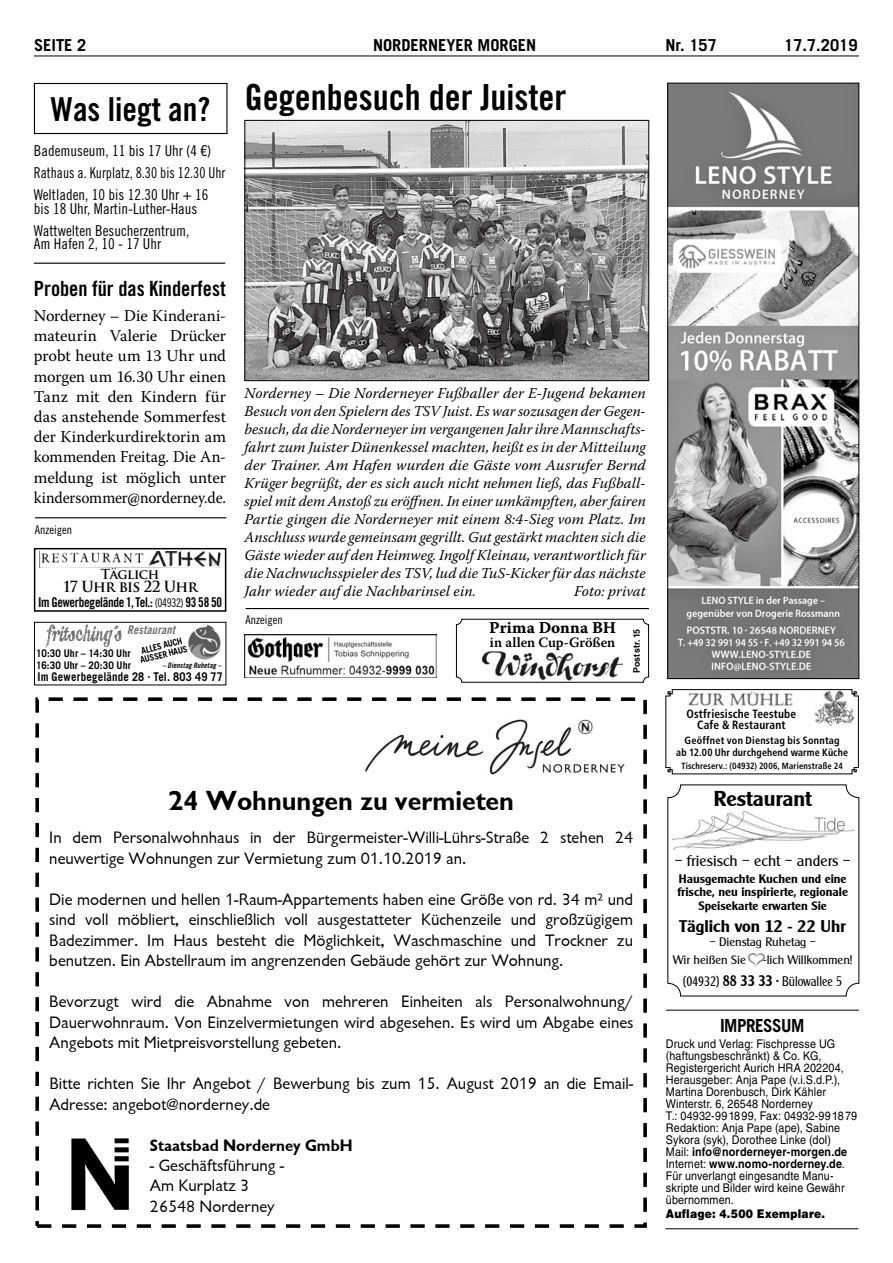
<style>
.page{position:relative;width:893px;height:1263px;background:#fff}
.page>*{position:absolute;margin:0;border:0;box-sizing:border-box;transform-origin:0 0}
.t1{font:36px "Trade Gothic LT Bold Cond Twenty";color:#000}
.t2{font:33px "Trade Gothic LT Bold Cond Twenty";color:#000}
.t3{font:700 28.5px "Giltus T";color:#000}
.t4{font:21px "Trade Gothic LT Bold Cond Twenty";color:#000}
.t5{font:700 21px "Alexander Becker";color:#000}
.t6{font:700 18px "Trade Gothic LT";letter-spacing:-.03em;color:#000;scale:.95 1}
.t7{font:17.1px/20.5px "Giltus T";color:#000}
.t8{font:700 17.1px "Giltus T";color:#000}
.t9{font:16.5px/20.2px "Warnock Pro";letter-spacing:-.01em;color:#000;text-align:justify}
.t10{font:700 16.5px "Trade Gothic LT";color:#000}
.t11{font:700 16.5px "Alexander Becker";color:#000}
.t12{font:16.5px "Warnock Pro Bold Capt";letter-spacing:.005em;color:#000}
.t13{font:italic 15px/18px "Warnock Pro";letter-spacing:.005em;color:#000;text-align:justify}
.t14{font:15px/22px "Trade Gothic LT Cond Eighteen";color:#000}
.t15{font:15px "Alexander Becker";color:#000}
.t16{font:700 15px "Trajan Pro";letter-spacing:-.055em;color:#000}
.t17{font:600 14.25px "Warnock Pro";letter-spacing:-.005em;color:#000}
.t18{font:13.5px "Trade Gothic LT Bold Cond Twenty";letter-spacing:-.025em;color:#000;scale:.94 1}
.t19{font:13.5px "Alexander Becker";color:#000;scale:.84 1}
.t20{font:700 13.5px "Trajan Pro";letter-spacing:-.04em;color:#000}
.t21{font:12px/12px "Helvetica LT";letter-spacing:.015em;color:#000;scale:.9 1}
.t22{font:700 12px/13.5px "Alexander Becker";color:#000;text-align:center}
.t23{font:12px/18px "Alexander Becker";color:#000}
.t24{font:700 condensed 12px/11.2px "Frutiger LT";letter-spacing:.01em;color:#000;text-align:center;scale:.95 1}
.t25{font:700 12px "Trade Gothic LT";letter-spacing:.02em;color:#000;scale:.91 1}
.t26{font:900 12px "Helvetica LT";letter-spacing:.02em;color:#000;scale:.9 1}
.t27{font:12px "Trade Gothic LT Cond Eighteen";color:#000}
.t28{font:12px "Trade Gothic LT Bold Cond Twenty Obl";letter-spacing:.01em;color:#6d6c6c}
.t29{font:700 condensed 10.5px/12px "Frutiger LT";letter-spacing:.015em;color:#000;text-align:center}
.t30{font:700 10.5px/12px "Trade Gothic LT";letter-spacing:.015em;color:#000;scale:.94 1}
.t31{font:700 condensed 9px "Frutiger LT";letter-spacing:.02em;color:#000;scale:.95 1}
.t32{font:700 9px/9px "Trade Gothic LT";color:#000;text-align:center;scale:.94 1}
.t33{font:700 9px "Helvetica LT";letter-spacing:.02em;color:#000}
.t34{font:7.5px "Trade Gothic LT Bold Cond Twenty Obl";letter-spacing:.015em;color:#000}
.s1{font-family:"Trade Gothic LT Cond Eighteen";font-size:12px}
.s2{font-weight:700;font-size:15px}
.s3{font-weight:700}
</style>
<div class="page">
<hr style="left:665px;top:1228px;width:193px;height:1px;background:#000">
<hr style="left:666px;top:1010px;width:193px;height:1px;background:#000">
<hr style="left:34px;top:56px;width:825px;height:1px;background:#000">
<div style="left:34px;top:83px;width:194px;height:51px;border:1px solid #000"></div>
<hr style="left:246px;top:608px;width:403px;height:1px;background:#000">
<img style="left:748px;top:953px;width:16px;height:13px">
<img style="left:672px;top:811px;width:183px;height:39px">
<div style="left:668px;top:785px;width:191px;height:211px;border:1px solid #000;border-radius:13px"></div>
<img style="left:188px;top:624px;width:33px;height:36px">
<div style="left:34px;top:622px;width:192px;height:63px;border:1px solid #000"></div>
<svg style="left:45px;top:624px;width:77px;height:24px"></svg>
<img style="left:40px;top:551px;width:181px;height:16px">
<div style="left:34px;top:548px;width:192px;height:64px;border:2px solid #000"></div>
<img style="left:669px;top:85px;width:188px;height:592px">
<div style="left:667px;top:83px;width:192px;height:596px;border:1px solid #000"></div>
<div style="left:35px;top:697px;width:612px;height:531px;border:4px dashed #000"></div>
<img style="left:365px;top:719px;width:260px;height:56px">
<img style="left:71px;top:1138px;width:58px;height:72px">
<svg style="left:665px;top:689px;width:194px;height:86px"></svg>
<img style="left:482px;top:651px;width:140px;height:30px">
<div style="left:456px;top:619px;width:193px;height:64px;border:1px solid #000;border-radius:5px"></div>
<hr style="left:35px;top:517px;width:191px;height:1px;background:#000">
<img style="left:247px;top:122px;width:400px;height:257px">
<div style="left:245px;top:120px;width:404px;height:261px;border:1px solid #000"></div>
<img style="left:245px;top:635px;width:192px;height:43px">
<hr style="left:34px;top:263px;width:191px;height:1px;background:#000">
<p class="t10" style="left:34px;top:35px;width:54px">SEITE 2</p>
<p class="t10" style="left:373px;top:35px;width:165px">NORDERNEYER MORGEN</p>
<p class="t10" style="left:666px;top:35px;width:53px">Nr. 157</p>
<p class="t10" style="left:784px;top:35px;width:75px">17.7.2019</p>
<h2 class="t2" style="left:51px;top:89px;width:161px">Was liegt an?</h2>
<p class="t14" style="left:34px;top:140px;width:193px">Bademuseum, 11 bis 17 Uhr (4 €)<br>Rathaus a. Kurplatz, 8.30 bis 12.30 Uhr<br>Weltladen, 10 bis 12.30 Uhr + 16</p>
<p class="t14" style="left:34px;top:197px;width:165px">bis 18 Uhr, Martin-Luther-Haus<br>Wattwelten Besucherzentrum,</p>
<p class="t14" style="left:34px;top:233px;width:129px">Am Hafen 2, 10 - 17 Uhr</p>
<p class="t4" style="left:34px;top:275px;width:193px">Proben für das Kinderfest</p>
<p class="t9" style="left:34px;top:305px;width:194px">Norderney – Die Kinderani&shy;mateurin Valerie Drücker probt heute um 13 Uhr und morgen um 16.30 Uhr einen Tanz mit den Kindern für das anstehende Sommerfest der Kinderkurdirektorin am kommenden Freitag. Die An&shy;meldung ist möglich unter kindersommer@norderney.de.</p>
<p class="t27" style="left:35px;top:522px;width:39px">Anzeigen</p>
<p class="t20" style="left:101px;top:565px;width:60px">Täglich</p>
<p class="t16" style="left:62px;top:577px;width:137px">17 Uhr bis 22 Uhr</p>
<p class="t18" style="left:38px;top:594px;width:197px">Im Gewerbegelände 1, Tel.: <span class="s1">(04932)</span> 93 58 50</p>
<p class="t28" style="left:127px;top:622px;width:49px">Restaurant</p>
<p class="t32" style="left:137px;top:647px;width:53px;rotate:-14deg">ALLES AUCH<br>AUSSER HAUS</p>
<p class="t30" style="left:36px;top:647px;width:102px">10:30 Uhr – 14:30 Uhr<br>16:30 Uhr – 20:30 Uhr</p>
<p class="t34" style="left:162px;top:661px;width:60px">– Dienstag Ruhetag –</p>
<p class="t25" style="left:38px;top:670px;width:205px">Im Gewerbegelände 28 . Tel. 803 49 77</p>
<h1 class="t1" style="left:245px;top:76px;width:323px">Gegenbesuch der Juister</h1>
<p class="t13" style="left:245px;top:384px;width:403px">Norderney – Die Norderneyer Fußballer der E-Jugend bekamen Besuch von den Spielern des TSV Juist. Es war sozusagen der Gegen&shy;besuch, da die Norderneyer im vergangenen Jahr ihre Mannschafts&shy;fahrt zum Juister Dünenkessel machten, heißt es in der Mitteilung der Trainer. Am Hafen wurden die Gäste vom Ausrufer Bernd Krüger begrüßt, der es sich auch nicht nehmen ließ, das Fußball&shy;spiel mit dem Anstoß zu eröffnen. In einer umkämpften, aber fairen Partie gingen die Norderneyer mit einem 8:4-Sieg vom Platz. Im Anschluss wurde gemeinsam gegrillt. Gut gestärkt machten sich die Gäste wieder auf den Heimweg. Ingolf Kleinau, verantwortlich für die Nachwuchsspieler des TSV, lud die TuS-Kicker für das nächste Jahr wieder auf die Nachbarinsel ein.</p>
<p class="t13" style="left:574px;top:582px;width:73px">Foto: privat</p>
<p class="t27" style="left:246px;top:613px;width:39px">Anzeigen</p>
<p class="t12" style="left:489px;top:618px;width:128px">Prima Donna BH</p>
<p class="t17" style="left:490px;top:634px;width:127px">in allen Cup-Größen</p>
<p class="t33" style="left:631px;top:673px;width:46px;rotate:-90deg">Poststr. 15</p>
<h3 class="t3" style="left:169px;top:784px;width:347px">24 Wohnungen zu vermieten</h3>
<p class="t7" style="left:49px;top:828px;width:585px">In dem Personalwohnhaus in der Bürgermeister-Willi-Lührs-Straße 2 stehen 24 neuwertige Wohnungen zur Vermietung zum 01.10.2019 an.</p>
<p class="t7" style="left:49px;top:889px;width:585px;text-align:justify">Die modernen und hellen 1-Raum-Appartements haben eine Größe von rd. 34 m² und sind voll möbliert, einschließlich voll ausgestatteter Küchenzeile und großzügigem Badezimmer. Im Haus besteht die Möglichkeit, Waschmaschine und Trockner zu benutzen. Ein Abstellraum im angrenzenden Gebäude gehört zur Wohnung.</p>
<p class="t7" style="left:49px;top:991px;width:586px;text-align:justify">Bevorzugt wird die Abnahme von mehreren Einheiten als Personalwohnung/ Dauerwohnraum. Von Einzelvermietungen wird abgesehen. Es wird um Abgabe eines Angebots mit Mietpreisvorstellung gebeten.</p>
<p class="t7" style="left:49px;top:1073px;width:586px">Bitte richten Sie Ihr Angebot / Bewerbung bis zum 15. August 2019 an die Email-<br>Adresse: angebot@norderney.de</p>
<p class="t8" style="left:150px;top:1135px;width:204px">Staatsbad Norderney GmbH</p>
<p class="t7" style="left:150px;top:1155px;width:136px">- Geschäftsführung -<br>Am Kurplatz 3<br>26548 Norderney</p>
<p class="t24" style="left:686px;top:708px;width:117px">Ostfriesische Teestube<br>Cafe &amp; Restaurant</p>
<p class="t29" style="left:676px;top:734px;width:173px">Geöffnet von Dienstag bis Sonntag<br>ab 12.00 Uhr durchgehend warme Küche</p>
<p class="t31" style="left:681px;top:761px;width:171px">Tischreserv.: (04932) 2006, Marienstraße 24</p>
<p class="t5" style="left:714px;top:786px;width:99px">Restaurant</p>
<p class="t15" style="left:675px;top:852px;width:177px">– friesisch – echt – anders –</p>
<p class="t22" style="left:677px;top:872px;width:172px">Hausgemachte Kuchen und eine frische, neu inspirierte, regionale<br>Speisekarte erwarten Sie</p>
<p class="t11" style="left:679px;top:916px;width:168px">Täglich von 12 - 22 Uhr</p>
<p class="t23" style="left:673px;top:932px;width:144px;text-indent:36px">– Dienstag Ruhetag –<br>Wir heißen Sie</p>
<p class="t23" style="left:763px;top:950px;width:91px">-lich Willkommen!</p>
<p class="t19" style="left:683px;top:973px;width:191px">(04932) <span class="s2">88 33 33</span> <sup>.</sup> Bülowallee 5</p>
<p class="t6" style="left:720px;top:1014px;width:90px">IMPRESSUM</p>
<p class="t21" style="left:666px;top:1038px;width:214px">Druck und Verlag: Fischpresse UG (haftungsbeschränkt) &amp; Co. KG, Registergericht Aurich HRA 202204, Herausgeber: Anja Pape (v.i.S.d.P.), Martina Dorenbusch, Dirk Kähler Winterstr. 6, 26548 Norderney<br>T.: 04932-991899, Fax: 04932-991879<br>Redaktion: Anja Pape (ape), Sabine Sykora (syk), Dorothee Linke (dol)<br>Mail: <span class="s3">info@norderneyer-morgen.de </span>Internet: <span class="s3">www.nomo-norderney.de</span>.<br>Für unverlangt eingesandte Manu&shy;skripte und Bilder wird keine Gewähr übernommen.</p>
<p class="t26" style="left:666px;top:1205px;width:178px">Auflage: 4.500 Exemplare.</p>
</div>
